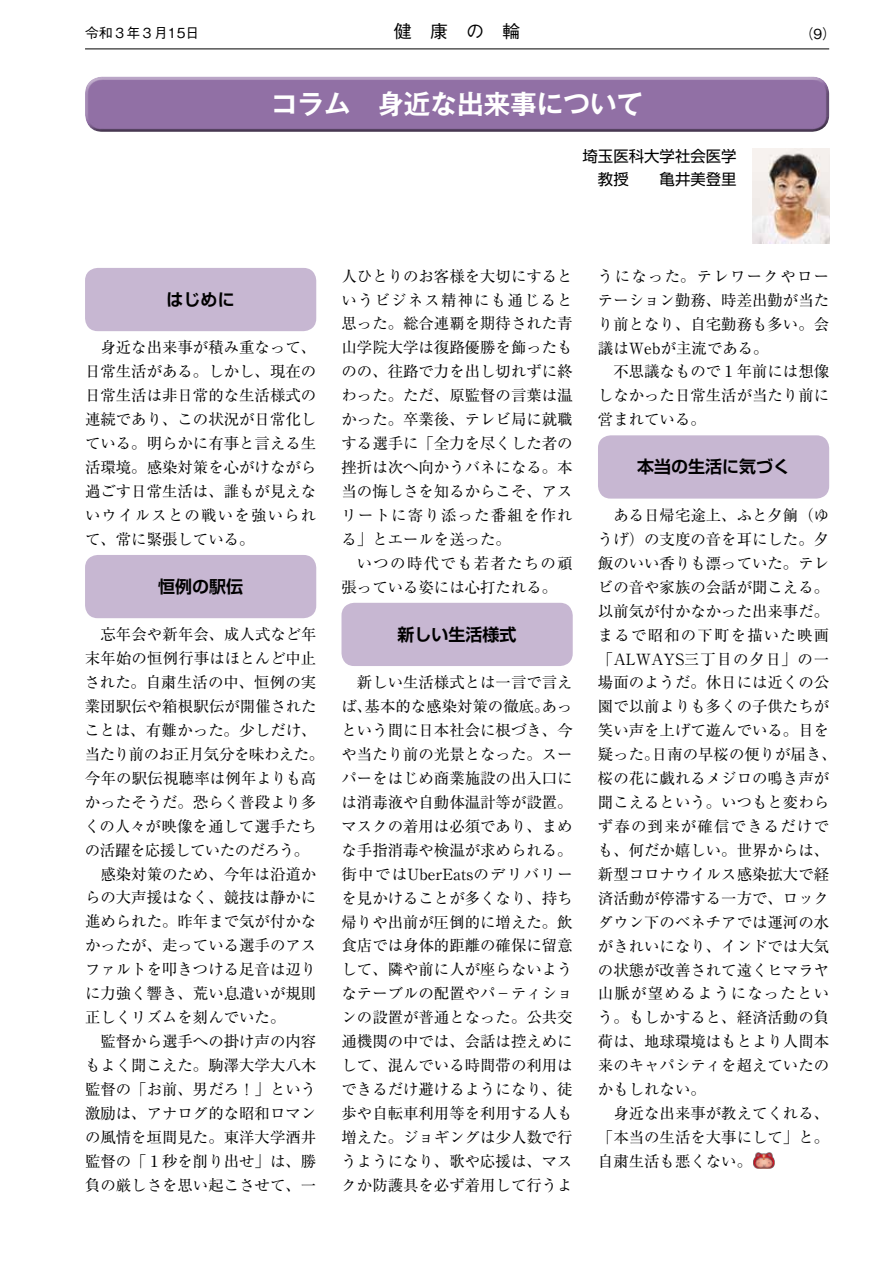
<style>
.page{position:relative;width:893px;height:1263px;background:#fff}
.page>*{position:absolute;margin:0;border:0;box-sizing:border-box;transform-origin:0 0}
.t1{font:700 26.55px "Gothic MB101 Pr 6 N De";color:#fff}
.t2{font:500 18px "Gothic BBB Pr 6 N";color:#000}
.t3{font:700 16.95px "Shin Go Pr 6 N De";color:#000}
.t4{font:15.45px/23.9px "Ryumin Pr 6 N";color:#000}
.t5{font:15.45px/23.1px "Shin Go Pr 6 N";color:#000;text-align:right}
.t6{font:500 13.8px "Gothic BBB Pr 6 N";color:#000}
</style>
<div class="page">
<hr style="left:85px;top:49px;width:744px;height:1px;background:#000">
<div style="left:85px;top:268px;width:231px;height:63px;background:#c7b7d2;border-radius:13px"></div>
<div style="left:85px;top:555px;width:231px;height:63px;background:#c7b7d2;border-radius:13px"></div>
<div style="left:341px;top:603px;width:232px;height:63px;background:#c7b7d2;border-radius:13px"></div>
<div style="left:598px;top:435px;width:231px;height:64px;background:#c7b7d2;border-radius:13px"></div>
<img style="left:753px;top:1152px;width:21px;height:17px">
<div style="left:82px;top:76px;width:748px;height:49px;background:#baa6c7"></div>
<div style="left:82px;top:79px;width:748px;height:54px;background:#000;opacity:.75"></div>
<img style="left:753px;top:148px;width:76px;height:96px">
<p class="t6" style="left:85px;top:21px;width:116px">令和３年３月15日</p>
<p class="t2" style="left:394px;top:17px;width:128px">健　康　の　輪</p>
<p class="t6" style="left:800px;top:22px;width:38px">（9）</p>
<p class="t1" style="left:271px;top:82px;width:374px">コラム　身近な出来事について</p>
<p class="t5" style="left:583px;top:143px;width:156px">埼玉医科大学社会医学教授　　亀井美登里</p>
<p class="t3" style="left:167px;top:286px;width:70px">はじめに</p>
<p class="t4" style="left:85px;top:335px;width:233px;text-align:justify">　身近な出来事が積み重なって、日常生活がある。しかし、現在の日常生活は非日常的な生活様式の連続であり、この状況が日常化している。明らかに有事と言える生活環境。感染対策を心がけながら過ごす日常生活は、誰もが見えないウイルスとの戦いを強いられて、常に緊張している。</p>
<p class="t3" style="left:158px;top:573px;width:87px">恒例の駅伝</p>
<p class="t4" style="left:84px;top:622px;width:241px">　忘年会や新年会、成人式など年末年始の恒例行事はほとんど中止された。自粛生活の中、恒例の実業団駅伝や箱根駅伝が開催されたことは、有難かった。少しだけ、当たり前のお正月気分を味わえた。今年の駅伝視聴率は例年よりも高かったそうだ。恐らく普段より多くの人々が映像を通して選手たちの活躍を応援していたのだろう。　感染対策のため、今年は沿道からの大声援はなく、競技は静かに進められた。昨年まで気が付かなかったが、走っている選手のアスファルトを叩きつける足音は辺りに力強く響き、荒い息遣いが規則正しくリズムを刻んでいた。<br>　監督から選手への掛け声の内容もよく聞こえた。駒澤大学大八木監督の「お前、男だろ！」という激励は、アナログ的な昭和ロマンの風情を垣間見た。東洋大学酒井監督の「１秒を削り出せ」は、勝負の厳しさを思い起こさせて、一</p>
<p class="t4" style="left:341px;top:263px;width:233px">人ひとりのお客様を大切にするというビジネス精神にも通じると思った。総合連覇を期待された青山学院大学は復路優勝を飾ったものの、往路で力を出し切れずに終わった。ただ、原監督の言葉は温かった。卒業後、テレビ局に就職する選手に「全力を尽くした者の挫折は次へ向かうバネになる。本当の悔しさを知るからこそ、アスリートに寄り添った番組を作れる」とエールを送った。<br>　いつの時代でも若者たちの頑張っている姿には心打たれる。</p>
<p class="t3" style="left:398px;top:620px;width:121px">新しい生活様式</p>
<p class="t4" style="left:341px;top:670px;width:233px;text-align:justify">　新しい生活様式とは一言で言えば、基本的な感染対策の徹底。あっという間に日本社会に根づき、今や当たり前の光景となった。スーパーをはじめ商業施設の出入口には消毒液や自動体温計等が設置。マスクの着用は必須であり、まめな手指消毒や検温が求められる。街中ではUberEatsのデリバリーを見かけることが多くなり、持ち帰りや出前が圧倒的に増えた。飲食店では身体的距離の確保に留意して、隣や前に人が座らないようなテーブルの配置やパ－ティションの設置が普通となった。公共交通機関の中では、会話は控えめにして、混んでいる時間帯の利用はできるだけ避けるようになり、徒歩や自転車利用等を利用する人も増えた。ジョギングは少人数で行うようになり、歌や応援は、マスクか防護具を必ず着用して行うよ</p>
<p class="t4" style="left:598px;top:263px;width:233px">うになった。テレワークやローテーション勤務、時差出勤が当たり前となり、自宅勤務も多い。会議はWebが主流である。<br>　不思議なもので１年前には想像しなかった日常生活が当たり前に営まれている。</p>
<p class="t3" style="left:637px;top:453px;width:155px">本当の生活に気づく</p>
<p class="t4" style="left:598px;top:502px;width:240px">　ある日帰宅途上、ふと夕餉（ゆうげ）の支度の音を耳にした。夕飯のいい香りも漂っていた。テレビの音や家族の会話が聞こえる。以前気が付かなかった出来事だ。まるで昭和の下町を描いた映画「ALWAYS三丁目の夕日」の一場面のようだ。休日には近くの公園で以前よりも多くの子供たちが笑い声を上げて遊んでいる。目を疑った。日南の早桜の便りが届き、桜の花に戯れるメジロの鳴き声が聞こえるという。いつもと変わらず春の到来が確信できるだけでも、何だか嬉しい。世界からは、新型コロナウイルス感染拡大で経済活動が停滞する一方で、ロックダウン下のベネチアでは運河の水がきれいになり、インドでは大気の状態が改善されて遠くヒマラヤ山脈が望めるようになったという。もしかすると、経済活動の負荷は、地球環境はもとより人間本来のキャパシティを超えていたのかもしれない。<br>　身近な出来事が教えてくれる、「本当の生活を大事にして」と。自粛生活も悪くない。</p>
</div>
